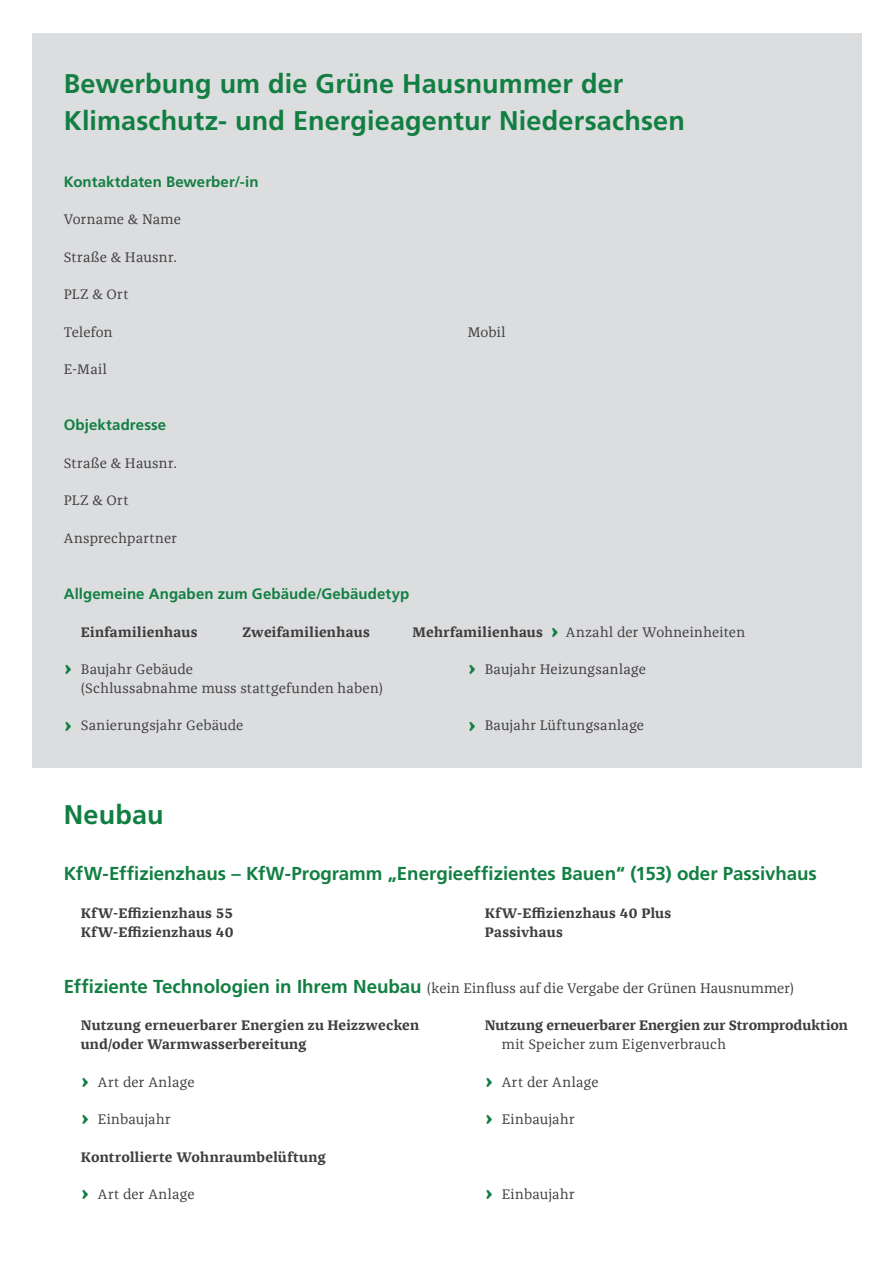
<style>
.page{position:relative;width:893px;height:1263px;background:#fff}
.page>*{position:absolute;margin:0;border:0;box-sizing:border-box;transform-origin:0 0}
.t1{font:700 27px/37.5px "Frutiger LT";letter-spacing:.005em;color:#127f42}
.t2{font:700 18.75px "Frutiger LT";letter-spacing:-.005em;color:#127f42}
.t3{font:700 15px "Frutiger LT";letter-spacing:.005em;color:#127f42}
.t4{font:14.25px "Franziska Offc";letter-spacing:.015em;color:#3e3e3f}
.t5{font:700 14.25px/18.8px "Franziska Offc";letter-spacing:.015em;color:#3e3e3f}
.s1{font-weight:700}
.s2{font-weight:700;font-size:24px;color:#127f42}
.s3{font-family:"Frutiger LT";font-weight:700;font-size:18.75px;color:#127f42}
</style>
<div class="page">
<div style="left:32px;top:33px;width:829px;height:735px;background:#dcdddf"></div>
<h1 class="t1" style="left:64px;top:65px;width:623px">Bewerbung um die Grüne Haus nummer der<br>Klimaschutz- und Energieagentur Niedersachsen</h1>
<p class="t3" style="left:64px;top:173px;width:196px">Kontaktdaten Bewerber/-in</p>
<p class="t4" style="left:64px;top:211px;width:119px">Vorname &amp; Name</p>
<p class="t4" style="left:64px;top:249px;width:115px">Straße &amp; Hausnr.</p>
<p class="t4" style="left:64px;top:286px;width:66px">PLZ &amp; Ort</p>
<p class="t4" style="left:64px;top:324px;width:50px">Telefon</p>
<p class="t4" style="left:468px;top:324px;width:39px">Mobil</p>
<p class="t4" style="left:64px;top:361px;width:45px">E-Mail</p>
<p class="t3" style="left:64px;top:416px;width:104px">Objektadresse</p>
<p class="t4" style="left:64px;top:455px;width:115px">Straße &amp; Hausnr.</p>
<p class="t4" style="left:64px;top:493px;width:66px">PLZ &amp; Ort</p>
<p class="t4" style="left:64px;top:530px;width:115px">Ansprechpartner</p>
<p class="t3" style="left:64px;top:585px;width:347px">Allgemeine Angaben zum Gebäude/Gebäudetyp</p>
<p class="t5" style="left:81px;top:622px;width:118px">Einfamilienhaus</p>
<p class="t5" style="left:242px;top:622px;width:129px">Zweifamilienhaus</p>
<p class="t4" style="left:412px;top:624px;width:334px"><span class="s1">Mehrfamilienhaus</span> <span class="s2">›</span> Anzahl der Wohneinheiten</p>
<p class="t4" style="left:64px;top:661px;width:131px"><span class="s2">›</span> Baujahr Gebäude</p>
<p class="t4" style="left:468px;top:661px;width:180px"><span class="s2">›</span> Baujahr Heizungsanlage</p>
<p class="t4" style="left:81px;top:680px;width:304px">(Schlussabnahme muss stattgefunden haben)</p>
<p class="t4" style="left:64px;top:718px;width:181px"><span class="s2">›</span> Sanierungsjahr Gebäude</p>
<p class="t4" style="left:468px;top:718px;width:178px"><span class="s2">›</span> Baujahr Lüftungsanlage</p>
<h1 class="t1" style="left:64px;top:796px;width:101px">Neubau</h1>
<h2 class="t2" style="left:64px;top:863px;width:755px">KfW-Effizienzhaus – KfW-Programm „Energieeffizientes Bauen“ (153) oder Passivhaus</h2>
<p class="t5" style="left:81px;top:904px;width:154px">KfW-Effizienzhaus 55</p>
<p class="t5" style="left:485px;top:904px;width:188px">KfW-Effizienzhaus 40 Plus</p>
<p class="t5" style="left:81px;top:922px;width:154px">KfW-Effizienzhaus 40</p>
<p class="t5" style="left:485px;top:922px;width:80px">Passivhaus</p>
<p class="t4" style="left:64px;top:980px;width:732px"><span class="s3">Effiziente Technologien in Ihrem Neubau</span> (kein Einfluss auf die Vergabe der Grünen Hausnummer)</p>
<p class="t5" style="left:81px;top:1016px;width:340px">Nutzung erneuerbarer Energien zu Heizzwecken und/oder Warmwasserbereitung</p>
<p class="t4" style="left:81px;top:1074px;width:115px"><span class="s2">›</span> Art der Anlage</p>
<p class="t4" style="left:81px;top:1111px;width:91px"><span class="s2">›</span> Einbaujahr</p>
<p class="t5" style="left:81px;top:1147px;width:247px">Kontrollierte Wohnraumbelüftung</p>
<p class="t4" style="left:81px;top:1186px;width:115px"><span class="s2">›</span> Art der Anlage</p>
<p class="t4" style="left:485px;top:1186px;width:91px"><span class="s2">›</span> Einbaujahr</p>
<p class="t5" style="left:485px;top:1016px;width:365px">Nutzung erneuerbarer Energien zur Stromproduktion</p>
<p class="t4" style="left:502px;top:1036px;width:226px">mit Speicher zum Eigenverbrauch</p>
<p class="t4" style="left:485px;top:1074px;width:115px"><span class="s2">›</span> Art der Anlage</p>
<p class="t4" style="left:485px;top:1111px;width:91px"><span class="s2">›</span> Einbaujahr</p>
</div>
